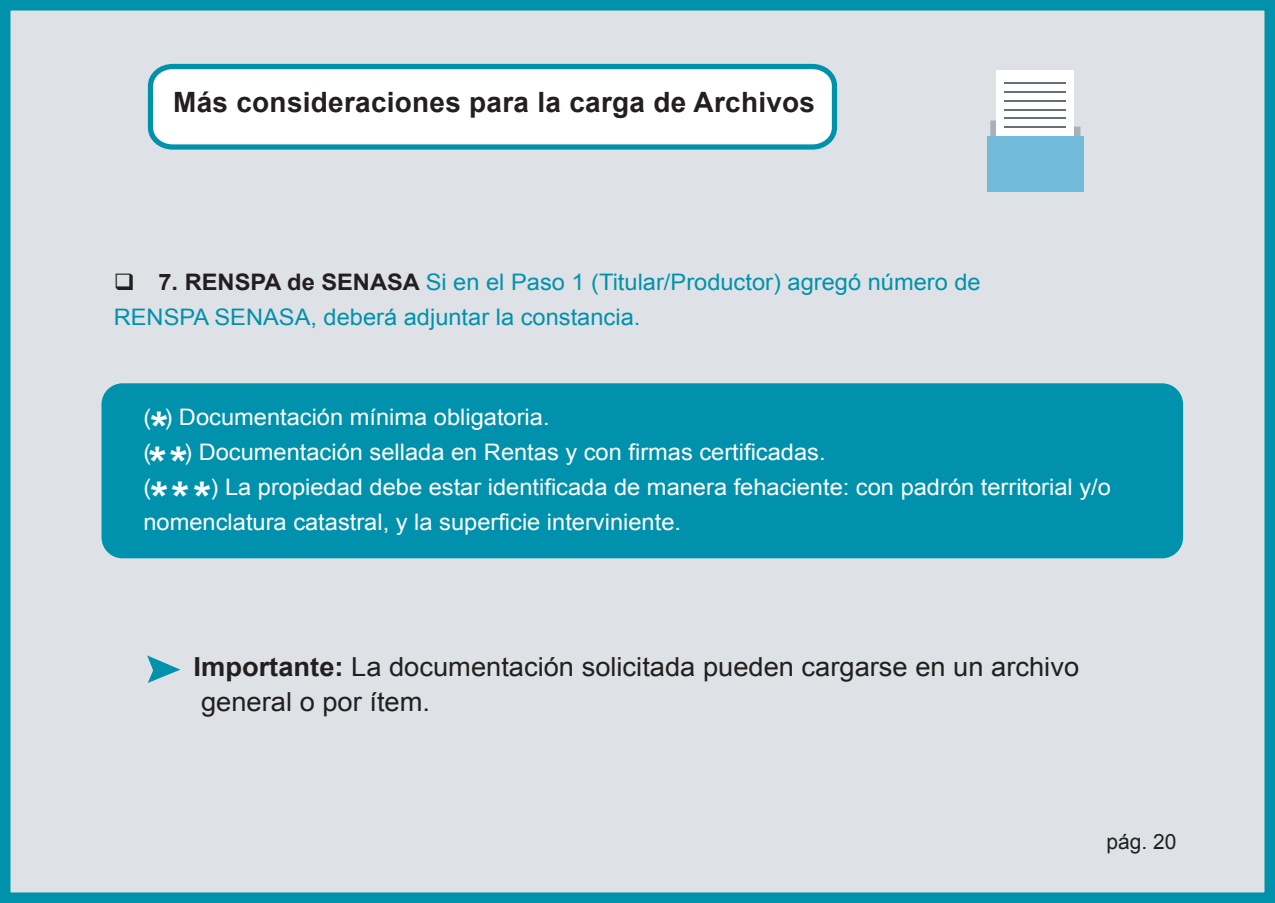
<style>
.page{position:relative;width:1275px;height:903px;background:#dee1e5}
.page>*{position:absolute;margin:0;border:0;box-sizing:border-box;transform-origin:0 0}
.t1{font:700 43.75px/35px "Arial";color:#fff;scale:1.04 1}
.t2{font:700 28px "Arial";letter-spacing:.01em;color:#231f20}
.t3{font:26.25px/35px "Arial";color:#231f20;scale:1.04 1}
.t4{font:22.75px/35px "Arial";color:#fff;scale:1.04 1}
.t5{font:22.75px/35px "Arial";color:#0092ac;scale:1.04 1}
.t6{font:21px "Arial";color:#231f20}
.s1{font-weight:700;color:#231f20}
.s2{font-weight:700}
</style>
<div class="page">
<svg style="left:145px;top:61px;width:695px;height:91px"></svg>
<div style="left:987px;top:136px;width:97px;height:56px;background:#73bbdb"></div>
<svg style="left:990px;top:120px;width:90px;height:16px"></svg>
<div style="left:997px;top:71px;width:77px;height:65px;background:#fff"></div>
<hr style="left:1004px;top:83px;width:62px;height:1px;background:#686f75">
<hr style="left:1004px;top:91px;width:62px;height:2px;background:#686f75">
<hr style="left:1004px;top:100px;width:62px;height:2px;background:#686f75">
<hr style="left:1004px;top:109px;width:62px;height:1px;background:#686f75">
<hr style="left:1004px;top:117px;width:62px;height:2px;background:#686f75">
<hr style="left:1004px;top:126px;width:62px;height:2px;background:#686f75">
<div style="left:102px;top:383px;width:1081px;height:175px;background:#0092ac;border-radius:21px"></div>
<svg style="left:147px;top:655px;width:33px;height:28px"></svg>
<svg style="left:116px;top:273px;width:42px;height:18px"></svg>
<p class="t2" style="left:173px;top:83px;width:643px">Más consideraciones para la carga de Archivos</p>
<p class="t5" style="left:114px;top:265px;width:835px;text-indent:45px"><span class="s1">7. RENSPA de SENASA</span> Si en el Paso 1 (Titular/Productor) agregó número de<br>RENSPA SENASA, deberá adjuntar la constancia.</p>
<p class="t4" style="left:144px;top:400px;width:392px">( ) Documentación mínima obligatoria. (</p>
<h1 class="t1" style="left:149px;top:411px;width:62px">* ** ***</h1>
<p class="t4" style="left:184px;top:435px;width:618px">) Documentación sellada en Rentas y con firmas certificadas.</p>
<p class="t4" style="left:144px;top:470px;width:9px">(</p>
<p class="t4" style="left:144px;top:470px;width:932px;text-indent:67px">) La propiedad debe estar identificada de manera fehaciente: con padrón territorial y/o nomenclatura catastral, y la superficie interviniente.</p>
<p class="t3" style="left:194px;top:649px;width:853px"><span class="s2">Importante:</span> La documentación solicitada pueden cargarse en un archivo general o por ítem.</p>
<p class="t6" style="left:1106px;top:828px;width:72px">pág. 20</p>
</div>
